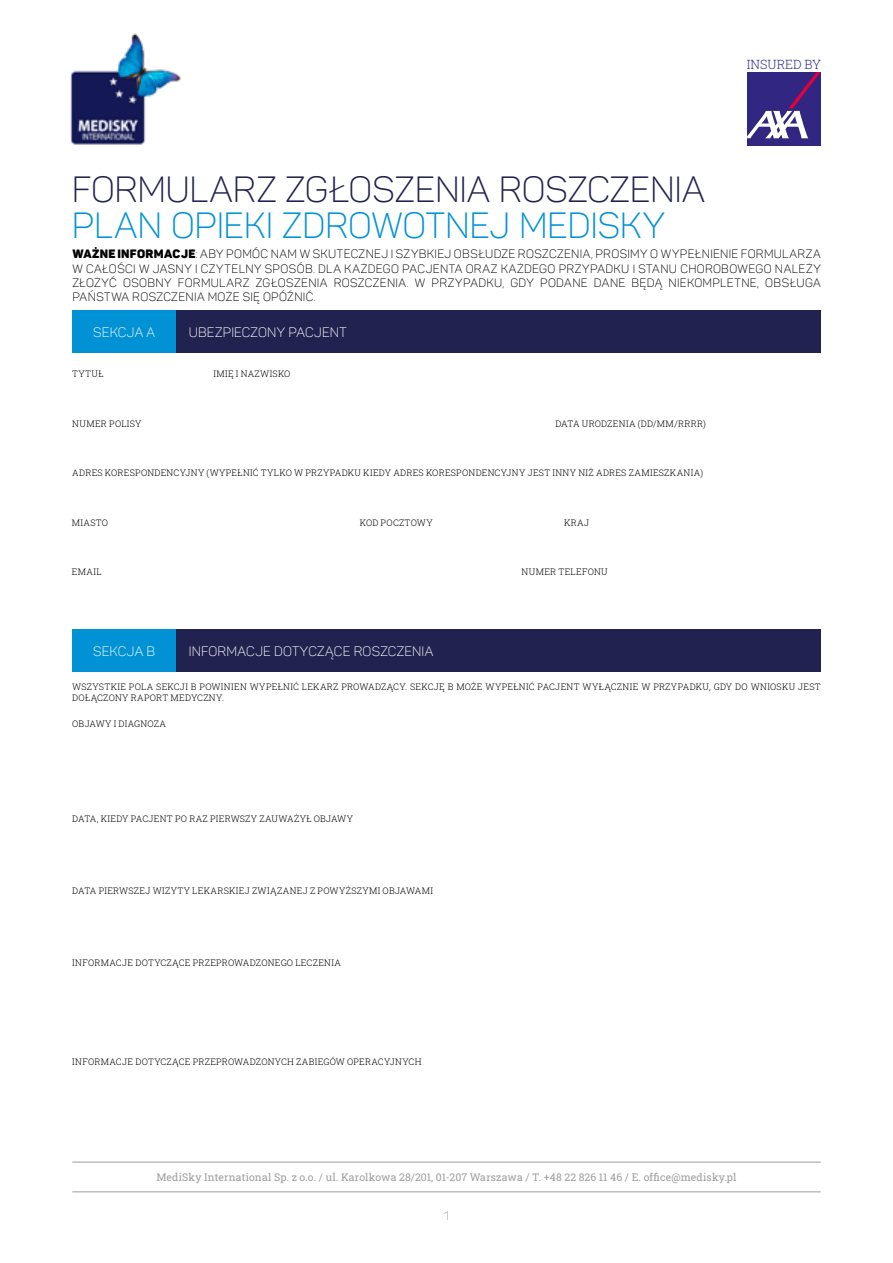
<style>
.page{position:relative;width:893px;height:1263px;background:#fff}
.page>*{position:absolute;margin:0;border:0;box-sizing:border-box;transform-origin:0 0}
.t1{font:36px "Panton Light Caps";letter-spacing:-.005em;color:#222250}
.t2{font:36px "Panton Light Caps";letter-spacing:-.005em;color:#0092d4}
.t3{font:13.5px "Panton Light Caps";letter-spacing:.015em;color:#fff}
.t4{font:300 12.75px "Roboto Slab";letter-spacing:-.005em;color:#2f2f9d}
.t5{font:12px/14.4px "Panton Light Caps";letter-spacing:.03em;color:#000;text-align:justify}
.t6{font:12px "Panton Light Caps";color:#9d9d9c}
.t7{font:10.5px "Roboto Slab";letter-spacing:.015em;color:#9d9d9c}
.t8{font:300 9px/10.8px "Roboto Slab";letter-spacing:.03em;color:#000}
.t9{font:300 9px "Roboto Slab";letter-spacing:.01em;color:#000}
.s1{font-family:"Panton Black Caps"}
</style>
<div class="page">
<hr style="left:72px;top:1162px;width:749px;height:1px;background:#9d9d9c">
<hr style="left:72px;top:1191px;width:749px;height:1px;background:#9d9d9c">
<img style="left:70px;top:33px;width:111px;height:112px">
<div style="left:176px;top:310px;width:645px;height:43px;background:#222250"></div>
<div style="left:176px;top:630px;width:645px;height:42px;background:#222250"></div>
<div style="left:72px;top:310px;width:104px;height:43px;background:#0092d4"></div>
<div style="left:72px;top:630px;width:104px;height:42px;background:#0092d4"></div>
<div style="left:747px;top:72px;width:74px;height:74px;background:#312783"></div>
<svg style="left:747px;top:72px;width:74px;height:66px"></svg>
<h3 class="t4" style="left:747px;top:56px;width:76px">INSURED BY</h3>
<h1 class="t1" style="left:72px;top:168px;width:635px">FORMULARZ ZGŁOSZENIA ROSZCZENIA</h1>
<h1 class="t2" style="left:72px;top:204px;width:595px">PLAN OPIEKI ZDROWOTNEJ MEDISKY</h1>
<p class="t5" style="left:72px;top:247px;width:750px"><span class="s1">WAŻNE INFORMACJE</span>: ABY POMÓC NAM W SKUTECZNEJ I SZYBKIEJ OBSŁUDZE ROSZCZENIA, PROSIMY O WYPEŁNIENIE FORMULARZA W CAŁOŚCI W JASNY I CZYTELNY SPOSÓB. DLA KAŻDEGO PACJENTA ORAZ KAŻDEGO PRZYPADKU I STANU CHOROBOWEGO NALEŻY ZŁOŻYĆ OSOBNY FORMULARZ ZGŁOSZENIA ROSZCZENIA. W PRZYPADKU, GDY PODANE DANE BĘDĄ NIEKOMPLETNE, OBSŁUGA PAŃSTWA ROSZCZENIA MOŻE SIĘ OPÓŹNIĆ.</p>
<h2 class="t3" style="left:189px;top:324px;width:159px">UBEZPIECZONY PACJENT</h2>
<h2 class="t3" style="left:93px;top:324px;width:63px">SEKCJA A</h2>
<p class="t8" style="left:72px;top:369px;width:33px">TYTUŁ</p>
<p class="t8" style="left:213px;top:369px;width:79px">IMIĘ I NAZWISKO</p>
<p class="t8" style="left:72px;top:418px;width:71px">NUMER POLISY</p>
<p class="t8" style="left:555px;top:418px;width:152px">DATA URODZENIA (DD/MM/RRRR)</p>
<p class="t8" style="left:72px;top:467px;width:632px">ADRES KORESPONDENCYJNY (WYPEŁNIĆ TYLKO W PRZYPADKU KIEDY ADRES KORESPONDENCYJNY JEST INNY NIŻ ADRES ZAMIESZKANIA)</p>
<p class="t8" style="left:72px;top:517px;width:38px">MIASTO</p>
<p class="t8" style="left:360px;top:517px;width:74px">KOD POCZTOWY</p>
<p class="t8" style="left:564px;top:517px;width:26px">KRAJ</p>
<p class="t8" style="left:72px;top:566px;width:31px">EMAIL</p>
<p class="t8" style="left:522px;top:566px;width:88px">NUMER TELEFONU</p>
<h2 class="t3" style="left:93px;top:643px;width:63px">SEKCJA B</h2>
<h2 class="t3" style="left:189px;top:643px;width:246px">INFORMACJE DOTYCZĄCE ROSZCZENIA</h2>
<p class="t8" style="left:72px;top:681px;width:750px">WSZYSTKIE POLA SEKCJI B POWINIEN WYPEŁNIĆ LEKARZ PROWADZĄCY. SEKCJĘ B MOŻE WYPEŁNIĆ PACJENT WYŁĄCZNIE W PRZYPADKU, GDY DO WNIOSKU JEST<br>DOŁĄCZONY RAPORT MEDYCZNY.</p>
<p class="t9" style="left:72px;top:718px;width:95px">OBJAWY I DIAGNOZA</p>
<p class="t8" style="left:72px;top:813px;width:282px">DATA, KIEDY PACJENT PO RAZ PIERWSZY ZAUWAŻYŁ OBJAWY</p>
<p class="t8" style="left:72px;top:885px;width:362px">DATA PIERWSZEJ WIZYTY LEKARSKIEJ ZWIĄZANEJ Z POWYŻSZYMI OBJAWAMI</p>
<p class="t8" style="left:72px;top:957px;width:270px">INFORMACJE DOTYCZĄCE PRZEPROWADZONEGO LECZENIA</p>
<p class="t8" style="left:72px;top:1056px;width:351px">INFORMACJE DOTYCZĄCE PRZEPROWADZONYCH ZABIEGÓW OPERACYJNYCH</p>
<p class="t7" style="left:156px;top:1170px;width:581px">MediSky International Sp. z o.o. / ul. Karolkowa 28/201, 01-207 Warszawa / T. +48 22 826 11 46 / E. office@medisky.pl</p>
<h3 class="t6" style="left:444px;top:1209px;width:7px">1</h3>
</div>
